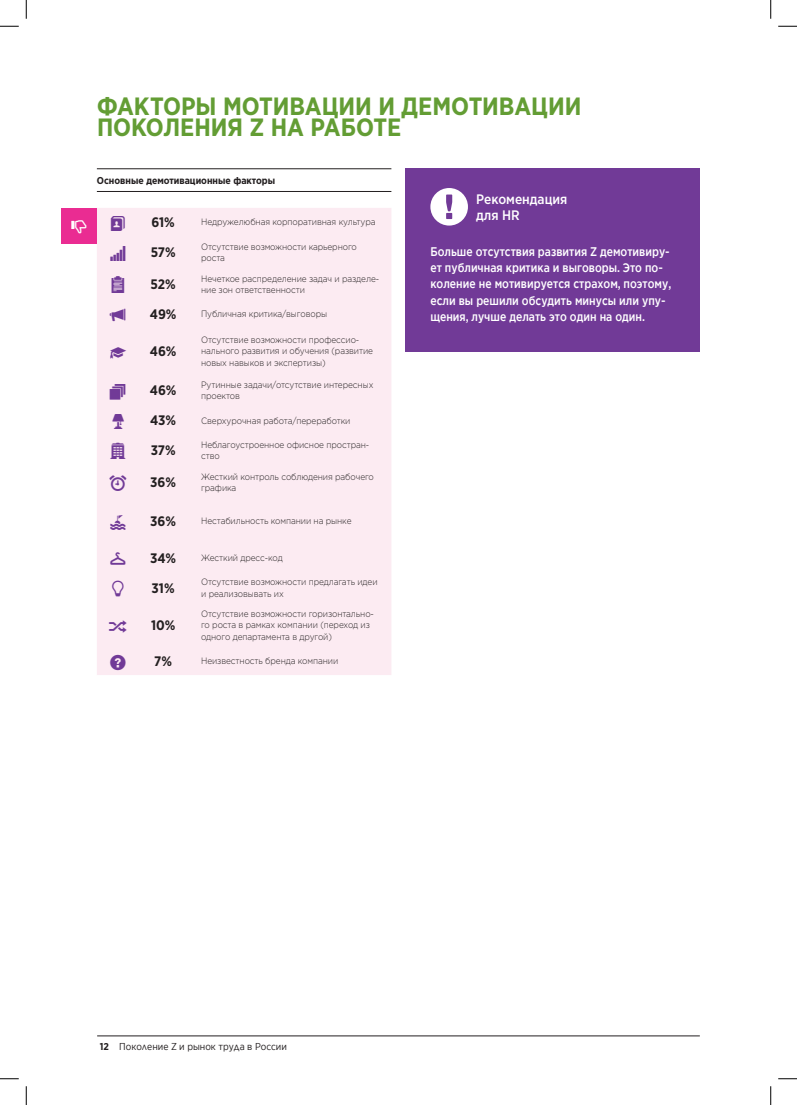
<style>
.page{position:relative;width:797px;height:1105px;background:#fff}
.page>*{position:absolute;margin:0;border:0;box-sizing:border-box;transform-origin:0 0}
.t1{font:700 25px/21.6px "Gotham Pro Narrow";letter-spacing:-.005em;color:#639d34}
.t2{font:700 13.75px "Gotham Pro Narrow";color:#231f20}
.t3{font:500 13.75px/16.5px "Gotham Pro Narrow";color:#fff}
.t4{font:500 12.5px/16.2px "Gotham Narrow";color:#fff;scale:.95 1}
.t5{font:10px "Gotham Narrow";color:#231f20}
.t6{font:700 10px "Gotham Pro Narrow";color:#231f20}
.t7{font:300 9.12px/11.2px "Gotham Pro";letter-spacing:-.01em;color:#231f20;scale:.9 1}
.s1{font-weight:700}
</style>
<div class="page">
<hr style="left:97px;top:1035px;width:602px;height:1px;background:#231f20">
<hr style="left:97px;top:168px;width:294px;height:1px;background:#231f20">
<hr style="left:97px;top:191px;width:294px;height:1px;background:#231f20">
<div style="left:97px;top:208px;width:294px;height:467px;background:#fcebf2"></div>
<div style="left:61px;top:208px;width:36px;height:35px;background:#ea2c92"></div>
<div style="left:405px;top:168px;width:294px;height:183px;background:#713a97"></div>
<svg style="left:430px;top:188px;width:38px;height:38px"></svg>
<svg style="left:0;top:25px;width:19px;height:2px"></svg>
<svg style="left:778px;top:25px;width:19px;height:2px"></svg>
<svg style="left:0;top:1078px;width:19px;height:1px"></svg>
<svg style="left:778px;top:1078px;width:19px;height:1px"></svg>
<svg style="left:25px;top:0;width:2px;height:19px"></svg>
<svg style="left:25px;top:1086px;width:2px;height:19px"></svg>
<svg style="left:770px;top:0;width:1px;height:19px"></svg>
<svg style="left:770px;top:1086px;width:1px;height:19px"></svg>
<svg style="left:111px;top:216px;width:14px;height:15px"></svg>
<svg style="left:111px;top:246px;width:15px;height:15px"></svg>
<svg style="left:112px;top:276px;width:12px;height:17px"></svg>
<svg style="left:110px;top:308px;width:16px;height:13px"></svg>
<svg style="left:110px;top:347px;width:16px;height:12px"></svg>
<svg style="left:110px;top:384px;width:16px;height:16px"></svg>
<svg style="left:113px;top:414px;width:11px;height:15px"></svg>
<svg style="left:111px;top:443px;width:15px;height:16px"></svg>
<svg style="left:110px;top:475px;width:17px;height:16px"></svg>
<svg style="left:111px;top:515px;width:15px;height:14px"></svg>
<svg style="left:111px;top:552px;width:15px;height:13px"></svg>
<svg style="left:112px;top:581px;width:12px;height:16px"></svg>
<svg style="left:109px;top:620px;width:18px;height:13px"></svg>
<svg style="left:110px;top:654px;width:16px;height:16px"></svg>
<h1 class="t1" style="left:97px;top:94px;width:485px">ФАКТОРЫ МОТИВАЦИИ И ДЕМОТИВАЦИИ<br>ПОКОЛЕНИЯ Z НА РАБОТЕ</h1>
<p class="t6" style="left:97px;top:175px;width:180px">Основные демотивационные факторы</p>
<h2 class="t2" style="left:151px;top:214px;width:25px">61%</h2>
<p class="t7" style="left:201px;top:216px;width:195px">Недружелюбная корпоративная культура</p>
<h2 class="t2" style="left:151px;top:244px;width:26px">57%</h2>
<p class="t7" style="left:201px;top:241px;width:174px">Отсутствие возможности карьерного роста</p>
<h2 class="t2" style="left:150px;top:276px;width:27px">52%</h2>
<p class="t7" style="left:201px;top:273px;width:199px">Нечеткое распределение задач и разделе&shy;ние зон ответственности</p>
<h2 class="t2" style="left:150px;top:306px;width:28px">49%</h2>
<p class="t7" style="left:201px;top:308px;width:141px">Публичная критика/выговоры</p>
<h2 class="t2" style="left:150px;top:343px;width:28px">46%</h2>
<p class="t7" style="left:201px;top:334px;width:192px">Отсутствие возможности профессио&shy;нального развития и обучения (развитие новых навыков и экспертизы)</p>
<h2 class="t2" style="left:150px;top:382px;width:28px">46%</h2>
<p class="t7" style="left:201px;top:379px;width:193px">Рутинные задачи/отсутствие интересных проектов</p>
<h2 class="t2" style="left:150px;top:413px;width:28px">43%</h2>
<p class="t7" style="left:201px;top:415px;width:167px">Сверхурочная работа/переработки</p>
<h2 class="t2" style="left:151px;top:443px;width:26px">37%</h2>
<p class="t7" style="left:201px;top:439px;width:188px">Неблагоустроенное офисное простран&shy;ство</p>
<h2 class="t2" style="left:150px;top:474px;width:27px">36%</h2>
<p class="t7" style="left:201px;top:471px;width:193px">Жесткий контроль соблюдения рабочего графика</p>
<h2 class="t2" style="left:150px;top:513px;width:27px">36%</h2>
<p class="t7" style="left:201px;top:515px;width:168px">Нестабильность компании на рынке</p>
<h2 class="t2" style="left:150px;top:550px;width:28px">34%</h2>
<p class="t7" style="left:201px;top:552px;width:92px">Жесткий дресс-код</p>
<h2 class="t2" style="left:152px;top:580px;width:25px">31%</h2>
<p class="t7" style="left:201px;top:576px;width:197px">Отсутствие возможности предлагать идеи и реализовывать их</p>
<h2 class="t2" style="left:151px;top:617px;width:26px">10%</h2>
<p class="t7" style="left:201px;top:608px;width:193px">Отсутствие возможности горизонтально&shy;го роста в рамках компании (переход из одного департамента в другой)</p>
<h2 class="t2" style="left:154px;top:653px;width:19px">7%</h2>
<p class="t7" style="left:201px;top:655px;width:154px">Неизвестность бренда компании</p>
<h2 class="t3" style="left:476px;top:190px;width:93px">Рекомендация для HR</h2>
<h3 class="t4" style="left:430px;top:243px;width:255px">Больше отсутствия развития Z демотивиру&shy;ет публичная критика и выговоры. Это по&shy;коление не мотивируется страхом, поэтому, если вы решили обсудить минусы или упу&shy;щения, лучше делать это один на один.</h3>
<p class="t5" style="left:100px;top:1041px;width:189px"><span class="s1">12</span> Поколение Z и рынок труда в России</p>
</div>
